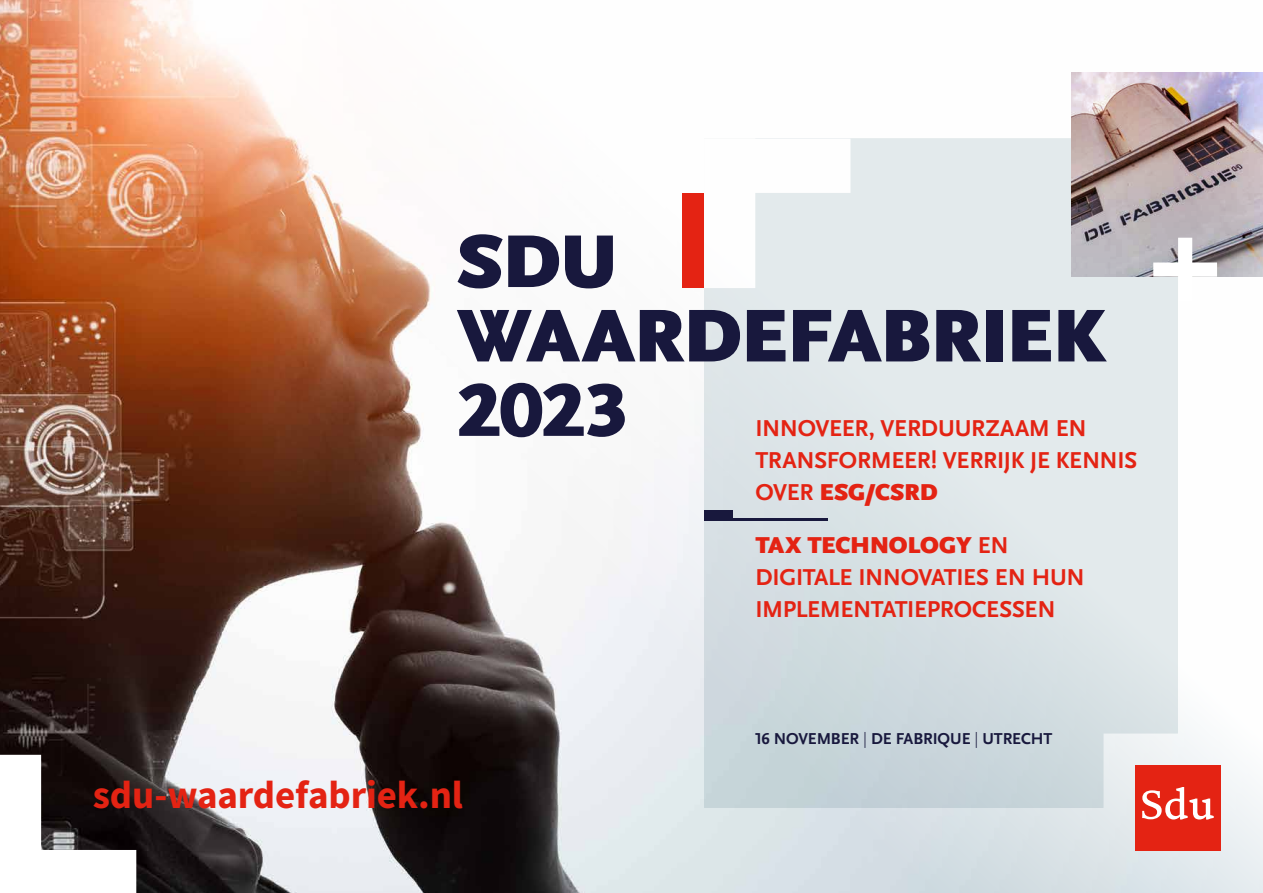
<style>
.page{position:relative;width:1263px;height:893px;background:#fff}
.page>*{position:absolute;margin:0;border:0;box-sizing:border-box;transform-origin:0 0}
.t1{font:900 78px/74.4px "Scala Sans Pro";letter-spacing:-.015em;color:#18183d}
.t2{font:700 39px "Source Sans Pro";letter-spacing:-.005em;color:#e42313}
.t3{font:700 24px/32px "Scala Sans Pro";letter-spacing:-.01em;color:#e42313}
.t4{font:700 16.5px "Scala Sans Pro";letter-spacing:-.005em;color:#18183d}
.s1{font-weight:900}
.s2{font-weight:300}
</style>
<div class="page">
<img style="left:0;top:0;width:1263px;height:893px">
<div style="left:683px;top:194px;width:21px;height:94px;background:#e42313"></div>
<svg style="left:704px;top:138px;width:474px;height:670px;background:#dae3e6"></svg>
<svg style="left:704px;top:138px;width:146px;height:150px"></svg>
<div style="left:1135px;top:765px;width:85px;height:85px;background:#e42313"></div>
<svg style="left:1142px;top:787px;width:72px;height:32px"></svg>
<svg style="left:0;top:755px;width:136px;height:138px"></svg>
<img style="left:1071px;top:72px;width:192px;height:204px">
<svg style="left:1153px;top:238px;width:64px;height:63px"></svg>
<div style="left:704px;top:510px;width:28px;height:11px;background:#18183d"></div>
<hr style="left:732px;top:519px;width:96px;height:2px;background:#18183d">
<h1 class="t1" style="left:456px;top:225px;width:651px">SDU<br>WAARDEFABRIEK<br>2023</h1>
<p class="t3" style="left:755px;top:412px;width:383px">INNOVEER, VERDUURZAAM EN<br>TRANSFORMEER! VERRIJK JE KENNIS<br>OVER <span class="s1">ESG/CSRD</span></p>
<p class="t3" style="left:755px;top:529px;width:331px"><span class="s1">TAX TECHNOLOGY</span> EN<br>DIGITALE INNOVATIES EN HUN<br>IMPLEMENTATIEPROCESSEN</p>
<h2 class="t2" style="left:93px;top:769px;width:372px">sdu-waardefabriek.nl</h2>
<p class="t4" style="left:755px;top:729px;width:299px">16 NOVEMBER <span class="s2">|</span> DE FABRIQUE <span class="s2">|</span> UTRECHT</p>
</div>
